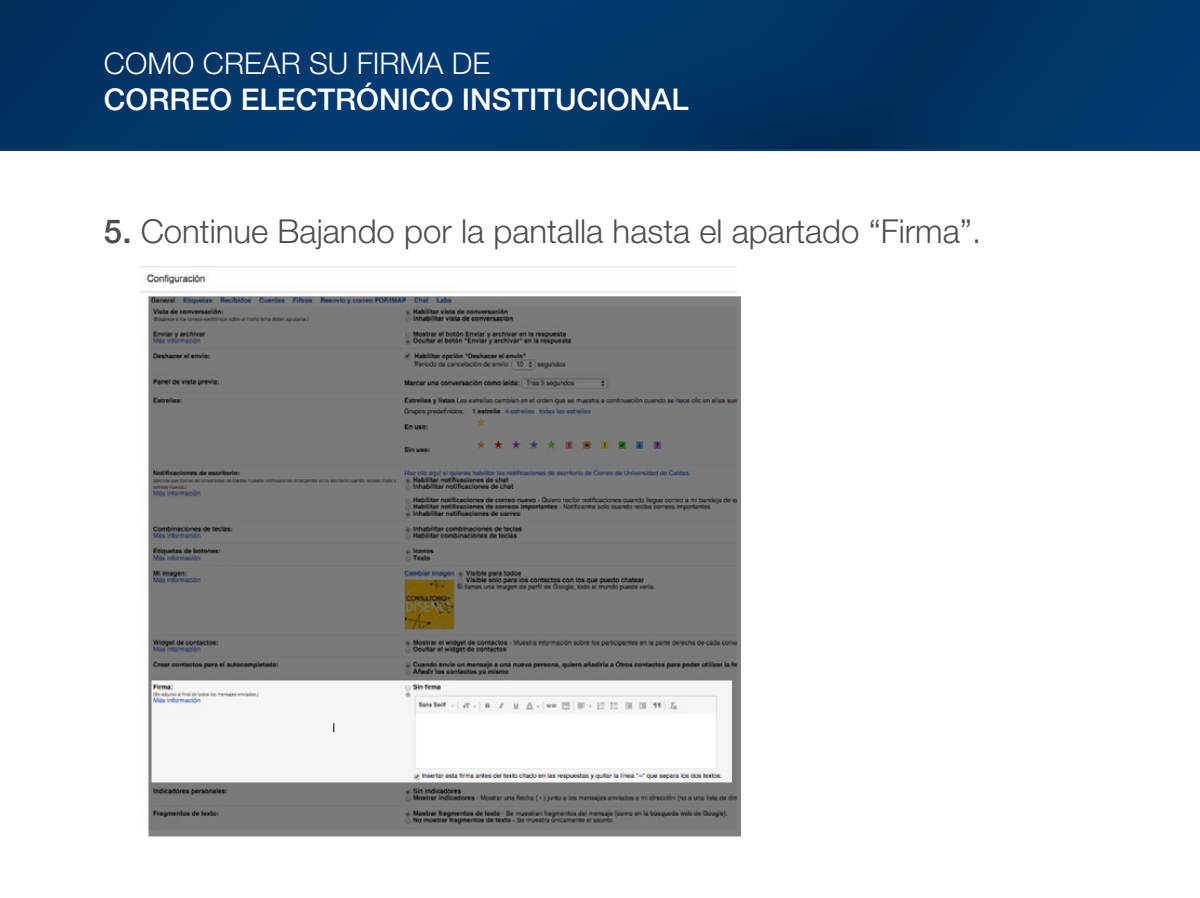
<style>
.page{position:relative;width:1200px;height:898px;background:#fff}
.page>*{position:absolute;margin:0;border:0;box-sizing:border-box;transform-origin:0 0}
.t1{font:300 33px "Helvetica Neue LT Std";color:#4d4d4d}
.t2{font:500 30px "Helvetica Neue LT Std";color:#fff}
.t3{font:300 30px "Helvetica Neue LT Std";color:#fff}
.s1{font-weight:500}
</style>
<div class="page">
<div style="left:0;top:0;width:1200px;height:149px;background:linear-gradient(to right,#003668,#003566)"></div>
<img style="left:141px;top:267px;width:596px;height:444px">
<svg style="left:148px;top:296px;width:593px;height:540px;fill:#7a7a7a"></svg>
<p class="t3" style="left:104px;top:44px;width:388px">COMO CREAR SU FIRMA DE</p>
<p class="t2" style="left:104px;top:81px;width:586px">CORREO ELECTRÓNICO INSTITUCIONAL</p>
<p class="t1" style="left:104px;top:211px;width:879px"><span class="s1">5.</span> Continue Bajando por la pantalla hasta el apartado “Firma”.</p>
</div>
